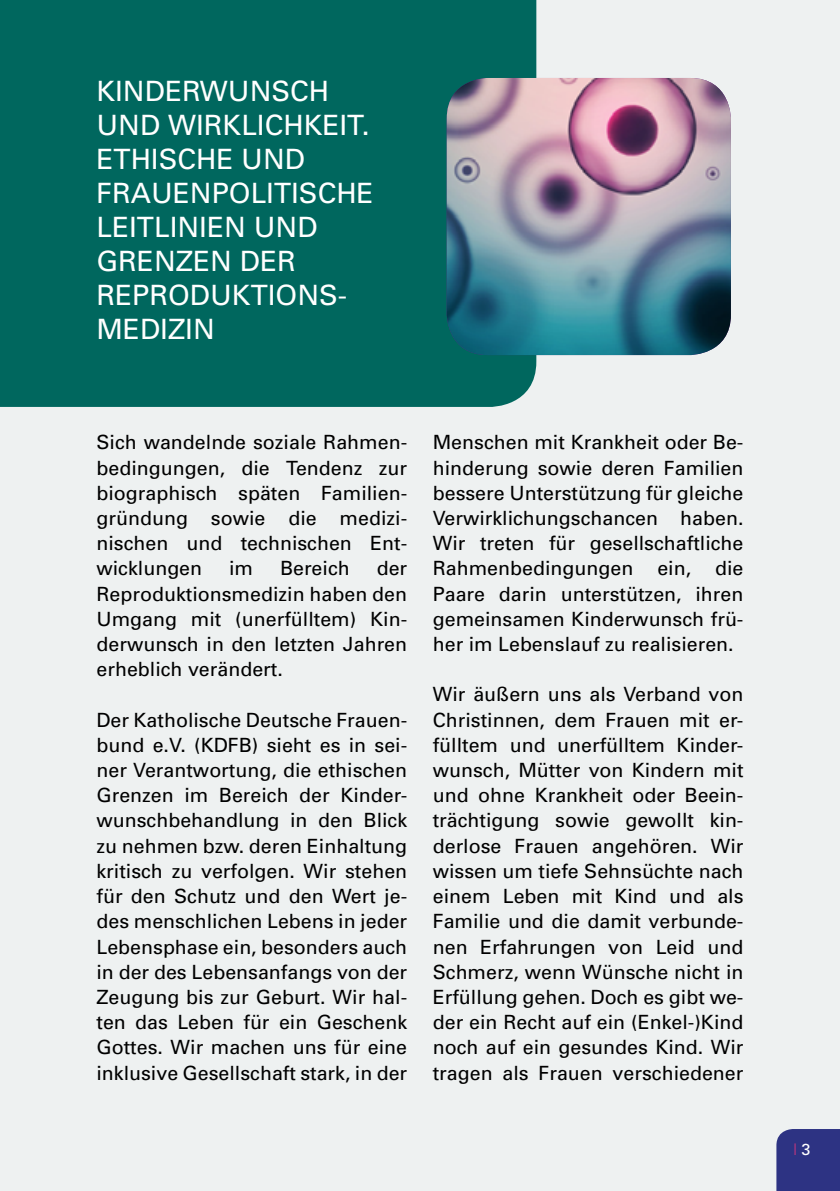
<style>
.page{position:relative;width:840px;height:1191px;background:#fff}
.page>*{position:absolute;margin:0;border:0;box-sizing:border-box;transform-origin:0 0}
.Head01{font:28px/34px "Univers";color:#fff}
.t1{font:19.6px/25.2px "Univers";color:#000;text-align:justify}
.Copy{font:16px "Univers";color:#b9367e}
.s1{color:#fff}
</style>
<div class="page">
<div style="left:0;top:0;width:839px;height:1191px;background:#eef1f1"></div>
<div style="left:776px;top:1129px;width:63px;height:62px;background:#2d3383"></div>
<div style="left:0;top:0;width:536px;height:407px;background:#00675e"></div>
<img style="left:446px;top:78px;width:284px;height:277px">
<p class="Head01" style="left:96px;top:73px;width:278px">KINDERWUNSCH<br>UND WIRKLICHKEIT.<br>ETHISCHE UND<br>FRAUENPOLITISCHE<br>LEITLINIEN UND<br>GRENZEN DER<br>REPRODUKTIONS-<br>MEDIZIN</p>
<p class="t1" style="left:96px;top:429px;width:312px">Sich wandelnde soziale Rahmen&shy;bedingungen, die Tendenz zur biographisch späten Familien&shy;gründung sowie die medizi&shy;nischen und technischen Ent&shy;wicklungen</p>
<p class="t1" style="left:96px;top:555px;width:312px;text-indent:280px">der Reproduktionsmedizin haben den Umgang mit (unerfülltem) Kin&shy;derwunsch in den letzten Jahren erheblich verändert.</p>
<p class="t1" style="left:96px;top:706px;width:312px">Der Katholische Deutsche Frauen&shy;bund e.V. (KDFB) sieht es in sei&shy;ner Verantwortung, die ethischen Grenzen im Bereich der Kinder&shy;wunschbehandlung in den Blick zu nehmen bzw. deren Einhaltung kritisch zu verfolgen. Wir stehen für den Schutz und den Wert je&shy;des menschlichen Lebens in jeder Lebensphase ein, besonders auch in der des Lebensanfangs von der Zeugung bis zur Geburt. Wir hal&shy;ten das Leben für ein Geschenk Gottes. Wir machen uns für eine inklusive Gesellschaft stark, in der</p>
<p class="t1" style="left:229px;top:555px;width:25px">im</p>
<p class="t1" style="left:280px;top:555px;width:71px">Bereich</p>
<p class="t1" style="left:432px;top:429px;width:312px">Menschen mit Krankheit oder Be&shy;hinderung sowie deren Familien bessere Unterstützung für gleiche Verwirklichungschancen haben.<br>Wir treten für gesellschaftliche Rahmenbedingungen ein, die Paare darin unterstützen, ihren gemeinsamen Kinderwunsch frü&shy;her im Lebenslauf zu realisieren.</p>
<p class="t1" style="left:432px;top:681px;width:312px">Wir äußern uns als Verband von Christinnen, dem Frauen mit er&shy;fülltem und unerfülltem Kinder&shy;wunsch, Mütter von Kindern mit und ohne Krankheit oder Beein&shy;trächtigung sowie gewollt kin&shy;derlose Frauen angehören. Wir wissen um tiefe Sehnsüchte nach einem Leben mit Kind und als Familie und die damit verbunde&shy;nen Erfahrungen von Leid und Schmerz, wenn Wünsche nicht in Erfüllung gehen. Doch es gibt we&shy;der ein Recht auf ein (Enkel-)Kind noch auf ein gesundes Kind. Wir tragen als Frauen verschiedener</p>
<p class="Copy" style="left:792px;top:1139px;width:19px">| <span class="s1">3</span></p>
</div>
